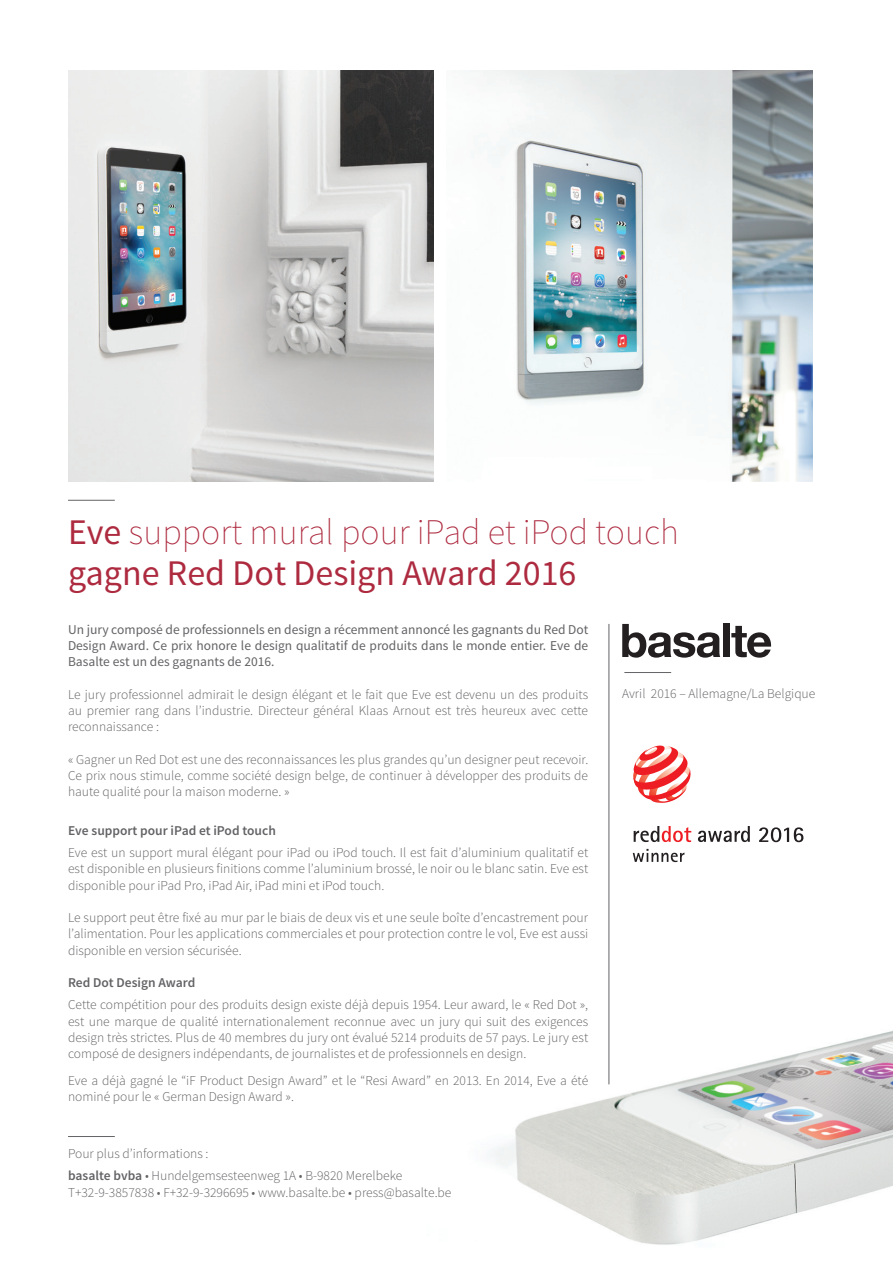
<style>
.page{position:relative;width:893px;height:1263px;background:#fff}
.page>*{position:absolute;margin:0;border:0;box-sizing:border-box;transform-origin:0 0}
.titels{font:200 36px/40.5px "Source Sans Pro";color:#ad2a3f}
.t1{font:300 13.5px/16.2px "Source Sans Pro";color:#636366;text-align:justify}
.t2{font:13.5px/16.2px "Source Sans Pro";color:#636366;text-align:justify}
.t3{font:600 13.5px "Source Sans Pro";color:#636366}
.s1{font-weight:400}
.s2{font-weight:600}
</style>
<div class="page">
<img style="left:490px;top:999px;width:403px;height:246px">
<hr style="left:68px;top:500px;width:47px;height:1px;background:#636366">
<hr style="left:68px;top:1136px;width:47px;height:1px;background:#636366">
<svg style="left:622px;top:624px;width:98px;height:34px"></svg>
<div style="left:723px;top:624px;width:7px;height:33px;background:#231f20"></div>
<svg style="left:731px;top:626px;width:40px;height:32px"></svg>
<hr style="left:608px;top:624px;width:1px;height:460px;background:#636366">
<hr style="left:624px;top:672px;width:47px;height:1px;background:#636366">
<img style="left:68px;top:70px;width:366px;height:411px">
<svg style="left:634px;top:826px;width:57px;height:16px"></svg>
<svg style="left:698px;top:826px;width:52px;height:16px"></svg>
<svg style="left:633px;top:745px;width:58px;height:58px"></svg>
<svg style="left:633px;top:849px;width:51px;height:13px"></svg>
<svg style="left:759px;top:827px;width:44px;height:15px"></svg>
<img style="left:470px;top:70px;width:342px;height:411px">
<p class="titels" style="left:68px;top:512px;width:612px"><span class="s1">Eve</span> support mural pour iPad et iPod touch <span class="s1">gagne Red Dot Design Award 2016</span></p>
<p class="t2" style="left:68px;top:622px;width:522px">Un jury composé de professionnels en design a récemment annoncé les gagnants du Red Dot Design Award. Ce prix honore le design qualitatif de produits dans le monde entier. Eve de Basalte est un des gagnants de 2016.</p>
<p class="t1" style="left:68px;top:686px;width:522px">Le jury professionnel admirait le design élégant et le fait que Eve est devenu un des produits au premier rang dans l’industrie. Directeur général Klaas Arnout est très heureux avec cette reconnaissance :</p>
<p class="t1" style="left:68px;top:751px;width:522px">« Gagner un Red Dot est une des reconnaissances les plus grandes qu’un designer peut recevoir.<br>Ce prix nous stimule, comme société design belge, de continuer à développer des produits de haute qualité pour la maison moderne. »</p>
<p class="t3" style="left:68px;top:822px;width:209px">Eve support pour iPad et iPod touch</p>
<p class="t1" style="left:68px;top:845px;width:522px">Eve est un support mural élégant pour iPad ou iPod touch. Il est fait d’aluminium qualitatif et est disponible en plusieurs finitions comme l’aluminium brossé, le noir ou le blanc satin. Eve est disponible pour iPad Pro, iPad Air, iPad mini et iPod touch.</p>
<p class="t1" style="left:68px;top:909px;width:522px">Le support peut être fixé au mur par le biais de deux vis et une seule boîte d’encastrement pour l’alimentation. Pour les applications commerciales et pour protection contre le vol, Eve est aussi disponible en version sécurisée.</p>
<p class="t3" style="left:68px;top:974px;width:129px">Red Dot Design Award</p>
<p class="t1" style="left:68px;top:997px;width:522px">Cette compétition pour des produits design existe déjà depuis 1954. Leur award, le « Red Dot », est une marque de qualité internationalement reconnue avec un jury qui suit des exigences design très strictes. Plus de 40 membres du jury ont évalué 5214 produits de 57 pays. Le jury est composé de designers indépendants, de journalistes et de professionnels en design.</p>
<p class="t1" style="left:68px;top:1072px;width:522px">Eve a déjà gagné le “iF Product Design Award” et le “Resi Award” en 2013. En 2014, Eve a été nominé pour le « German Design Award ».</p>
<p class="t1" style="left:622px;top:685px;width:195px">Avril 2016 – Allemagne/La Belgique</p>
<p class="t1" style="left:68px;top:1145px;width:142px">Pour plus d’informations :</p>
<p class="t1" style="left:68px;top:1168px;width:336px"><span class="s2">basalte bvba</span> • Hundelgemsesteenweg 1A • B-9820 Merelbeke</p>
<p class="t1" style="left:68px;top:1184px;width:385px">T+32-9-3857838 • F+32-9-3296695 • www.basalte.be • press@basalte.be</p>
</div>
